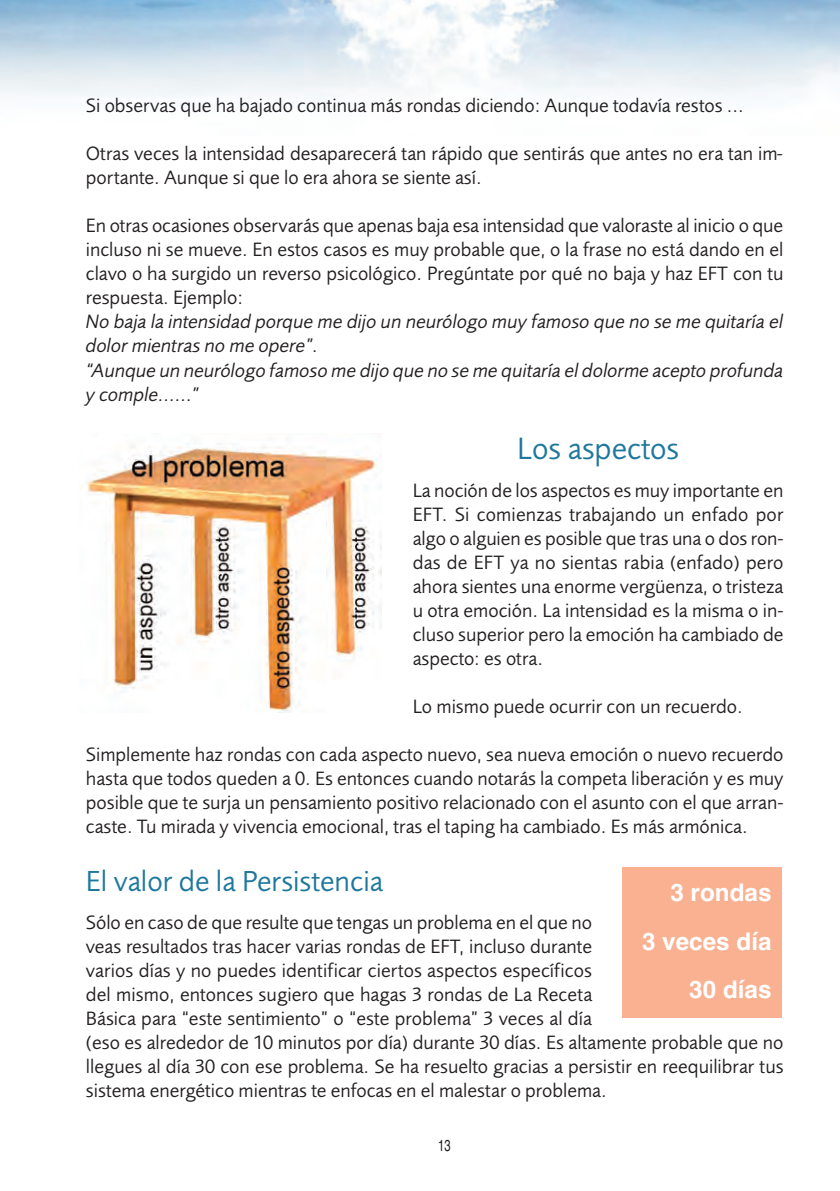
<style>
.page{position:relative;width:840px;height:1191px;background:#fff}
.page>*{position:absolute;margin:0;border:0;box-sizing:border-box;transform-origin:0 0}
.t1{font:32px "EADS Sans";color:#1e779d}
.t2{font:30px "EADS Sans";color:#1e779d}
.t3{font:700 24.2px/48.6px "Helvetica";color:#fff;text-align:right}
.t4{font:20px/24px "EADS Sans";color:#231f20;text-align:justify}
.t5{font:italic 20px/24px "EADS Sans";color:#231f20}
.t6{font:16px "Helvetica";color:#231f20;scale:.71 1}
</style>
<div class="page">
<div style="left:621px;top:867px;width:160px;height:150px;background:#f9b192"></div>
<img style="left:79px;top:445px;width:302px;height:267px">
<p class="t4" style="left:86px;top:93px;width:659px">Si observas que ha bajado continua más rondas diciendo: Aunque todavía restos ...</p>
<p class="t4" style="left:86px;top:141px;width:698px">Otras veces la intensidad desaparecerá tan rápido que sentirás que antes no era tan im&shy;portante. Aunque si que lo era ahora se siente así.</p>
<p class="t4" style="left:86px;top:213px;width:698px">En otras ocasiones observarás que apenas baja esa intensidad que valoraste al inicio o que incluso ni se mueve. En estos casos es muy probable que, o la frase no está dando en el clavo o ha surgido un reverso psicológico. Pregúntate por qué no baja y haz EFT con tu respuesta. Ejemplo:</p>
<p class="t5" style="left:86px;top:309px;width:698px">No baja la intensidad porque me dijo un neurólogo muy famoso que no se me quitaría el dolor mientras no me opere”.<br>“Aunque un neurólogo famoso me dijo que no se me quitaría el dolorme acepto profunda y comple......”</p>
<h1 class="t1" style="left:517px;top:429px;width:163px">Los aspectos</h1>
<p class="t4" style="left:412px;top:477px;width:372px">La noción de los aspectos es muy importante en EFT. Si comienzas trabajando un enfado por algo o alguien es posible que tras una o dos ron&shy;das de EFT ya no sientas rabia (enfado) pero ahora sientes una enorme vergüenza, o tristeza u otra emoción. La intensidad es la misma o in&shy;cluso superior pero la emoción ha cambiado de aspecto: es otra.</p>
<p class="t4" style="left:412px;top:693px;width:331px">Lo mismo puede ocurrir con un recuerdo.</p>
<p class="t4" style="left:86px;top:741px;width:698px">Simplemente haz rondas con cada aspecto nuevo, sea nueva emoción o nuevo recuerdo hasta que todos queden a 0. Es entonces cuando notarás la competa liberación y es muy posible que te surja un pensamiento positivo relacionado con el asunto con el que arran&shy;caste. Tu mirada y vivencia emocional, tras el taping ha cambiado. Es más armónica.</p>
<h2 class="t2" style="left:86px;top:862px;width:298px">El valor de la Persistencia</h2>
<p class="t4" style="left:86px;top:909px;width:698px;text-align:left">Sólo en caso de que resulte que tengas un problema en el que no<br>veas resultados tras hacer varias rondas de EFT, incluso durante<br>varios días y no puedes identificar ciertos aspectos específicos<br>del mismo, entonces sugiero que hagas 3 rondas de La Receta<br>Básica para “este sentimiento” o “este problema” 3 veces al día<br>(eso es alrededor de 10 minutos por día) durante 30 días. Es altamente probable que no llegues al día 30 con ese problema. Se ha resuelto gracias a persistir en reequilibrar tus sistema energético mientras te enfocas en el malestar o problema.</p>
<p class="t3" style="left:641px;top:868px;width:131px">3 rondas<br>3 veces día<br>30 días</p>
<p class="t6" style="left:438px;top:1136px;width:19px">13</p>
</div>
